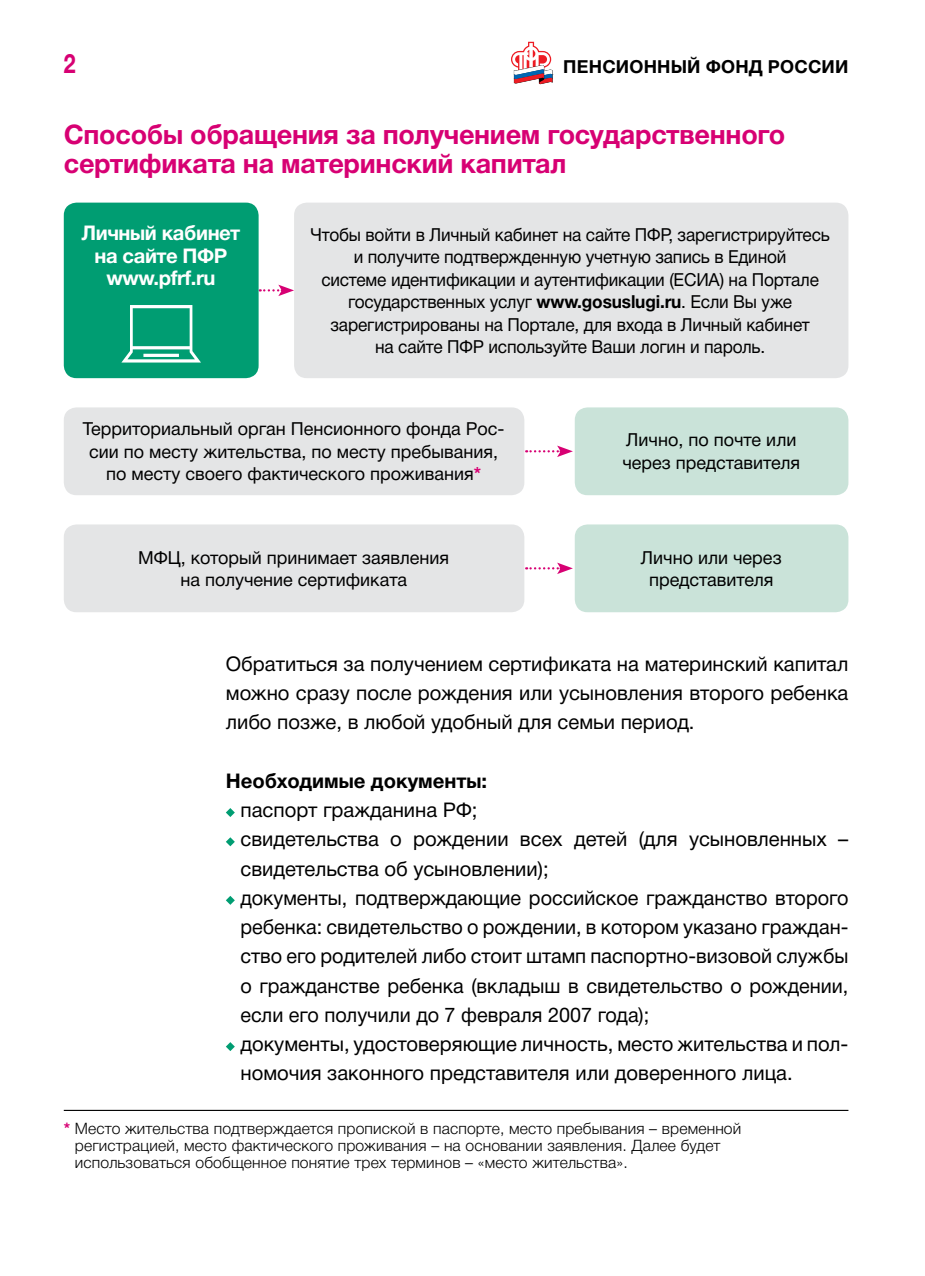
<style>
.page{position:relative;width:925px;height:1276px;background:#fff}
.page>*{position:absolute;margin:0;border:0;box-sizing:border-box;transform-origin:0 0}
.t1{font:700 27px/29.2px "Helvetica Neue Cyr";letter-spacing:-.01em;color:#d70073}
.t2{font:700 27px "Helvetica Neue Cyr";letter-spacing:-.01em;color:#d70073;scale:.8 1}
.t3{font:20.25px/29.2px "Helvetica Neue Cyr";color:#000;text-align:justify}
.t4{font:700 20.25px/22.5px "Helvetica Neue Cyr";letter-spacing:-.02em;color:#fff;text-align:center}
.t5{font:700 20.25px "Helvetica Neue Cyr";color:#000}
.t6{font:18px/22.5px "Helvetica Neue Cyr";letter-spacing:-.01em;color:#000;text-align:center;scale:.96 1}
.t7{font:18px/22.5px "Helvetica Neue Cyr";letter-spacing:-.01em;color:#000;text-align:center}
.t8{font:700 18px "Helvetica Neue Cyr";letter-spacing:.01em;color:#000}
.t9{font:300 15.75px/16.9px "Helvetica Neue Cyr";letter-spacing:.01em;color:#000}
.s1{font-weight:700}
.s2{font-weight:700;color:#d70073}
</style>
<div class="page">
<div style="left:64px;top:407px;width:460px;height:88px;background:#e4e5e6;border-radius:13px"></div>
<div style="left:64px;top:524px;width:460px;height:88px;background:#e4e5e6;border-radius:13px"></div>
<div style="left:294px;top:203px;width:554px;height:175px;background:#e4e5e6;border-radius:13px"></div>
<div style="left:575px;top:407px;width:273px;height:88px;background:#cae3d9;border-radius:13px"></div>
<div style="left:575px;top:524px;width:273px;height:88px;background:#cae3d9;border-radius:13px"></div>
<svg style="left:260px;top:285px;width:34px;height:11px"></svg>
<svg style="left:526px;top:445px;width:47px;height:12px"></svg>
<svg style="left:526px;top:562px;width:47px;height:12px"></svg>
<div style="left:64px;top:203px;width:195px;height:175px;background:#009d72;border-radius:13px"></div>
<svg style="left:226px;top:808px;width:9px;height:9px"></svg>
<svg style="left:226px;top:837px;width:9px;height:9px"></svg>
<svg style="left:226px;top:896px;width:9px;height:9px"></svg>
<svg style="left:226px;top:1042px;width:9px;height:9px"></svg>
<hr style="left:64px;top:1109px;width:784px;height:2px;background:#000">
<svg style="left:122px;top:305px;width:79px;height:57px"></svg>
<svg style="left:511px;top:42px;width:41px;height:42px"></svg>
<h1 class="t2" style="left:64px;top:54px;width:17px">2</h1>
<p class="t8" style="left:563px;top:61px;width:287px">ПЕНСИОННЫЙ ФОНД РОССИИ</p>
<h1 class="t1" style="left:64px;top:123px;width:723px">Способы обращения за получением государственного сертификата на материнский капитал</h1>
<p class="t4" style="left:82px;top:224px;width:160px">Личный кабинет на сайте ПФР www.pfrf.ru</p>
<p class="t6" style="left:310px;top:225px;width:542px">Чтобы войти в Личный кабинет на сайте ПФР, зарегистрируйтесь и получите подтвержденную учетную запись в Единой<br>системе идентификации и аутентификации (ЕСИА) на Портале государственных услуг <span class="s1">www.gosuslugi.ru</span>. Если Вы уже зарегистрированы на Портале, для входа в Личный кабинет<br>на сайте ПФР используйте Ваши логин и пароль.</p>
<p class="t7" style="left:83px;top:420px;width:423px">Территориальный орган Пенсионного фонда Рос&shy;сии по месту жительства, по месту пребывания, по месту своего фактического проживания<span class="s2">*</span></p>
<p class="t7" style="left:138px;top:548px;width:313px">МФЦ, который принимает заявления на получение сертификата</p>
<p class="t7" style="left:622px;top:431px;width:179px;text-align:left">Лично, по почте или через представителя</p>
<p class="t7" style="left:641px;top:548px;width:142px">Лично или через представителя</p>
<p class="t3" style="left:226px;top:651px;width:624px">Обратиться за получением сертификата на материнский капитал можно сразу после рождения или усыновления второго ребенка либо позже, в любой удобный для семьи период.</p>
<p class="t5" style="left:226px;top:773px;width:263px">Необходимые документы:</p>
<p class="t3" style="left:240px;top:797px;width:609px;text-align:left">паспорт гражданина РФ;<br>свидетельства о рождении всех детей (для усыновленных – свидетельства об усыновлении);<br>документы, подтверждающие российское гражданство второго ребенка: свидетельство о рождении, в котором указано граждан&shy;ство его родителей либо стоит штамп паспортно-визовой службы о гражданстве ребенка (вкладыш в свидетельство о рождении, если его получили до 7 февраля 2007 года);<br>документы, удостоверяющие личность, место жительства и пол&shy;номочия законного представителя или доверенного лица.</p>
<p class="t9" style="left:75px;top:1122px;width:668px;text-indent:-11px"><span class="s2">*</span> Место жительства подтверждается пропиской в паспорте, место пребывания – временной регистрацией, место фактического проживания – на основании заявления. Далее будет использоваться обобщенное понятие трех терминов – «место жительства».</p>
</div>
